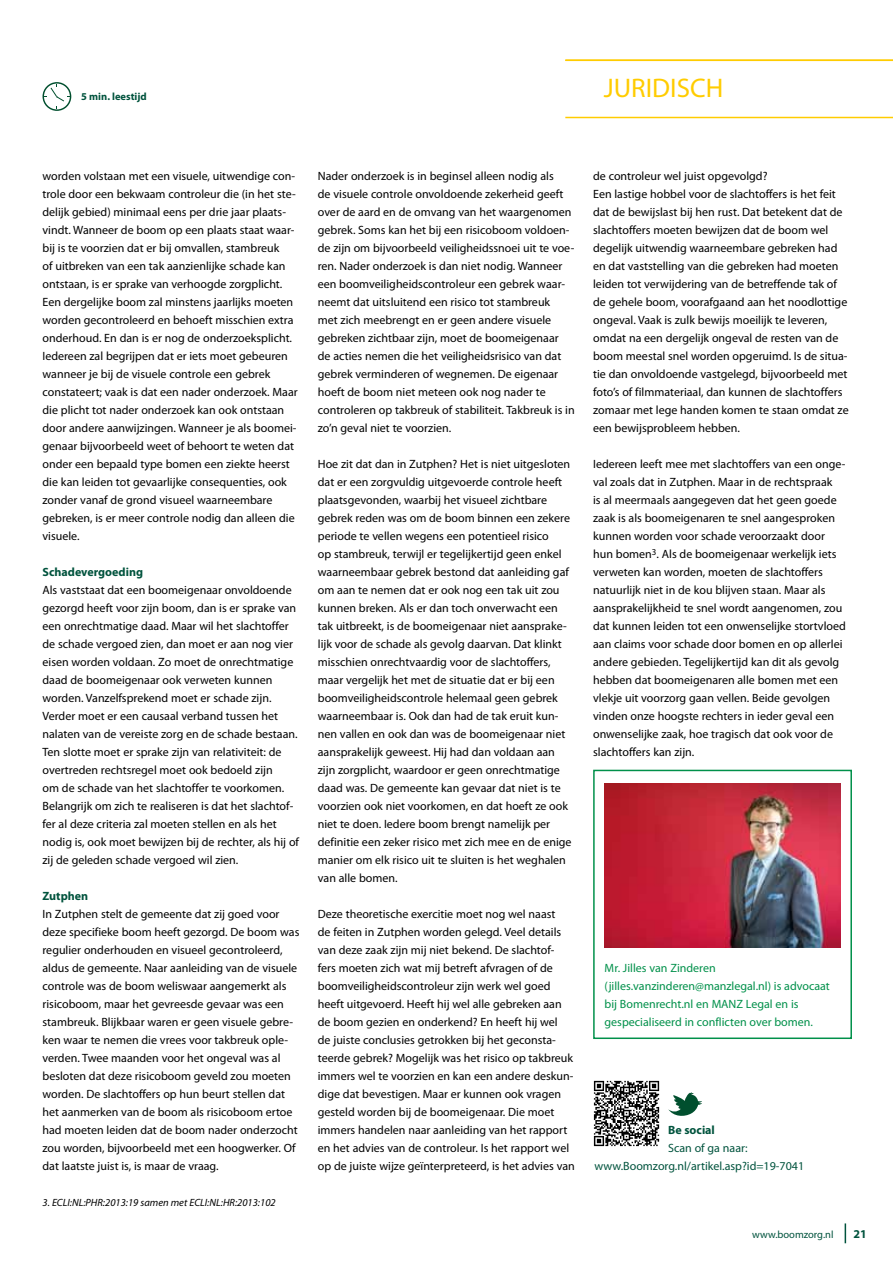
<style>
.page{position:relative;width:893px;height:1263px;background:#fff}
.page>*{position:absolute;margin:0;border:0;box-sizing:border-box;transform-origin:0 0}
.t1{font:27px "Myriad Pro";color:#fc0}
.t2{font:12px/18px "Myriad Pro";color:#000}
.t3{font:12px/18px "Myriad Pro";color:#00904a}
.t4{font:12px/18px "Myriad Pro";color:#00533d}
.t5{font:700 12px "Myriad Pro";color:#00533d}
.t6{font:italic 10.5px "Myriad Pro";color:#000}
.t7{font:10.5px "Myriad Pro";color:#00533d}
.t8{font:700 10.5px "Myriad Pro";color:#00533d}
</style>
<div class="page">
<svg style="left:845px;top:1223px;width:1px;height:20px"></svg>
<hr style="left:565px;top:117px;width:328px;height:1px;background:#fc0">
<hr style="left:565px;top:60px;width:328px;height:1px;background:#fc0">
<svg style="left:43px;top:82px;width:28px;height:29px"></svg>
<div style="left:593px;top:770px;width:259px;height:269px;border:2px solid #00904a"></div>
<img style="left:605px;top:783px;width:236px;height:165px">
<svg style="left:594px;top:1081px;width:65px;height:65px"></svg>
<svg style="left:668px;top:1092px;width:34px;height:24px"></svg>
<p class="t8" style="left:81px;top:90px;width:67px">5 min. leestijd</p>
<h1 class="t1" style="left:604px;top:71px;width:121px">JURIDISCH</h1>
<p class="t2" style="left:43px;top:167px;width:257px">worden volstaan met een visuele, uitwendige con&shy;trole door een bekwaam controleur die (in het ste&shy;delijk gebied) minimaal eens per drie jaar plaats&shy;vindt. Wanneer de boom op een plaats staat waar&shy;bij is te voorzien dat er bij omvallen, stambreuk<br>of uitbreken van een tak aanzienlijke schade kan ontstaan, is er sprake van verhoogde zorgplicht.<br>Een dergelijke boom zal minstens jaarlijks moeten worden gecontroleerd en behoeft misschien extra onderhoud. En dan is er nog de onderzoeksplicht.<br>Iedereen zal begrijpen dat er iets moet gebeuren wanneer je bij de visuele controle een gebrek constateert; vaak is dat een nader onderzoek. Maar die plicht tot nader onderzoek kan ook ontstaan door andere aanwijzingen. Wanneer je als boomei&shy;genaar bijvoorbeeld weet of behoort te weten dat onder een bepaald type bomen een ziekte heerst die kan leiden tot gevaarlijke consequenties, ook zonder vanaf de grond visueel waarneembare gebreken, is er meer controle nodig dan alleen die visuele.</p>
<p class="t5" style="left:43px;top:564px;width:102px">Schadevergoeding</p>
<p class="t2" style="left:43px;top:581px;width:258px">Als vaststaat dat een boomeigenaar onvoldoende gezorgd heeft voor zijn boom, dan is er sprake van een onrechtmatige daad. Maar wil het slachtoffer de schade vergoed zien, dan moet er aan nog vier eisen worden voldaan. Zo moet de onrechtmatige daad de boomeigenaar ook verweten kunnen worden. Vanzelfsprekend moet er schade zijn.<br>Verder moet er een causaal verband tussen het nalaten van de vereiste zorg en de schade bestaan.<br>Ten slotte moet er sprake zijn van relativiteit: de overtreden rechtsregel moet ook bedoeld zijn<br>om de schade van het slachtoffer te voorkomen.<br>Belangrijk om zich te realiseren is dat het slachtof&shy;fer al deze criteria zal moeten stellen en als het nodig is, ook moet bewijzen bij de rechter, als hij of zij de geleden schade vergoed wil zien.</p>
<p class="t5" style="left:43px;top:888px;width:47px">Zutphen</p>
<p class="t2" style="left:43px;top:905px;width:258px">In Zutphen stelt de gemeente dat zij goed voor deze specifieke boom heeft gezorgd. De boom was regulier onderhouden en visueel gecontroleerd, aldus de gemeente. Naar aanleiding van de visuele controle was de boom weliswaar aangemerkt als risicoboom, maar het gevreesde gevaar was een stambreuk. Blijkbaar waren er geen visuele gebre&shy;ken waar te nemen die vrees voor takbreuk ople&shy;verden. Twee maanden voor het ongeval was al besloten dat deze risicoboom geveld zou moeten worden. De slachtoffers op hun beurt stellen dat het aanmerken van de boom als risicoboom ertoe had moeten leiden dat de boom nader onderzocht zou worden, bijvoorbeeld met een hoogwerker. Of dat laatste juist is, is maar de vraag.</p>
<p class="t6" style="left:43px;top:1196px;width:235px">3. ECLI:NL:PHR:2013:19 samen met ECLI:NL:HR:2013:102</p>
<p class="t2" style="left:318px;top:167px;width:258px">Nader onderzoek is in beginsel alleen nodig als<br>de visuele controle onvoldoende zekerheid geeft over de aard en de omvang van het waargenomen gebrek. Soms kan het bij een risicoboom voldoen&shy;de zijn om bijvoorbeeld veiligheidssnoei uit te voe&shy;ren. Nader onderzoek is dan niet nodig. Wanneer een boomveiligheidscontroleur een gebrek waar&shy;neemt dat uitsluitend een risico tot stambreuk<br>met zich meebrengt en er geen andere visuele gebreken zichtbaar zijn, moet de boomeigenaar<br>de acties nemen die het veiligheidsrisico van dat gebrek verminderen of wegnemen. De eigenaar hoeft de boom niet meteen ook nog nader te controleren op takbreuk of stabiliteit. Takbreuk is in zo’n geval niet te voorzien.</p>
<p class="t2" style="left:318px;top:455px;width:255px">Hoe zit dat dan in Zutphen? Het is niet uitgesloten dat er een zorgvuldig uitgevoerde controle heeft plaatsgevonden, waarbij het visueel zichtbare gebrek reden was om de boom binnen een zekere periode te vellen wegens een potentieel risico<br>op stambreuk, terwijl er tegelijkertijd geen enkel waarneembaar gebrek bestond dat aanleiding gaf om aan te nemen dat er ook nog een tak uit zou kunnen breken. Als er dan toch onverwacht een tak uitbreekt, is de boomeigenaar niet aansprake&shy;lijk voor de schade als gevolg daarvan. Dat klinkt misschien onrechtvaardig voor de slachtoffers, maar vergelijk het met de situatie dat er bij een boomveiligheidscontrole helemaal geen gebrek waarneembaar is. Ook dan had de tak eruit kun&shy;nen vallen en ook dan was de boomeigenaar niet aansprakelijk geweest. Hij had dan voldaan aan zijn zorgplicht, waardoor er geen onrechtmatige daad was. De gemeente kan gevaar dat niet is te voorzien ook niet voorkomen, en dat hoeft ze ook niet te doen. Iedere boom brengt namelijk per definitie een zeker risico met zich mee en de enige manier om elk risico uit te sluiten is het weghalen van alle bomen.</p>
<p class="t2" style="left:318px;top:905px;width:258px">Deze theoretische exercitie moet nog wel naast<br>de feiten in Zutphen worden gelegd. Veel details van deze zaak zijn mij niet bekend. De slachtof&shy;fers moeten zich wat mij betreft afvragen of de boomveiligheidscontroleur zijn werk wel goed heeft uitgevoerd. Heeft hij wel alle gebreken aan de boom gezien en onderkend? En heeft hij wel<br>de juiste conclusies getrokken bij het geconsta&shy;teerde gebrek? Mogelijk was het risico op takbreuk immers wel te voorzien en kan een andere deskun&shy;dige dat bevestigen. Maar er kunnen ook vragen gesteld worden bij de boomeigenaar. Die moet immers handelen naar aanleiding van het rapport en het advies van de controleur. Is het rapport wel op de juiste wijze geïnterpreteerd, is het advies van</p>
<p class="t2" style="left:593px;top:167px;width:257px">de controleur wel juist opgevolgd?<br>Een lastige hobbel voor de slachtoffers is het feit dat de bewijslast bij hen rust. Dat betekent dat de slachtoffers moeten bewijzen dat de boom wel degelijk uitwendig waarneembare gebreken had en dat vaststelling van die gebreken had moeten leiden tot verwijdering van de betreffende tak of de gehele boom, voorafgaand aan het noodlottige ongeval. Vaak is zulk bewijs moeilijk te leveren, omdat na een dergelijk ongeval de resten van de boom meestal snel worden opgeruimd. Is de situa&shy;tie dan onvoldoende vastgelegd, bijvoorbeeld met foto’s of filmmateriaal, dan kunnen de slachtoffers zomaar met lege handen komen te staan omdat ze een bewijsprobleem hebben.</p>
<p class="t2" style="left:593px;top:455px;width:254px">Iedereen leeft mee met slachtoffers van een onge&shy;val zoals dat in Zutphen. Maar in de rechtspraak<br>is al meermaals aangegeven dat het geen goede zaak is als boomeigenaren te snel aangesproken kunnen worden voor schade veroorzaakt door hun bomen<sup>3</sup>. Als de boomeigenaar werkelijk iets verweten kan worden, moeten de slachtoffers natuurlijk niet in de kou blijven staan. Maar als aansprakelijkheid te snel wordt aangenomen, zou dat kunnen leiden tot een onwenselijke stortvloed aan claims voor schade door bomen en op allerlei andere gebieden. Tegelijkertijd kan dit als gevolg hebben dat boomeigenaren alle bomen met een vlekje uit voorzorg gaan vellen. Beide gevolgen vinden onze hoogste rechters in ieder geval een onwenselijke zaak, hoe tragisch dat ook voor de slachtoffers kan zijn.</p>
<p class="t3" style="left:605px;top:959px;width:227px">Mr. Jilles van Zinderen (jilles.vanzinderen@manzlegal.nl) is advocaat bij Bomenrecht.nl en MANZ Legal en is gespecialiseerd in conflicten over bomen.</p>
<p class="t5" style="left:668px;top:1122px;width:48px">Be social</p>
<p class="t4" style="left:594px;top:1139px;width:211px;text-indent:74px">Scan of ga naar: www.Boomzorg.nl/artikel.asp?id=19-7041</p>
<p class="t7" style="left:752px;top:1228px;width:83px">www.boomzorg.nl</p>
<p class="t5" style="left:853px;top:1226px;width:15px">21</p>
</div>
